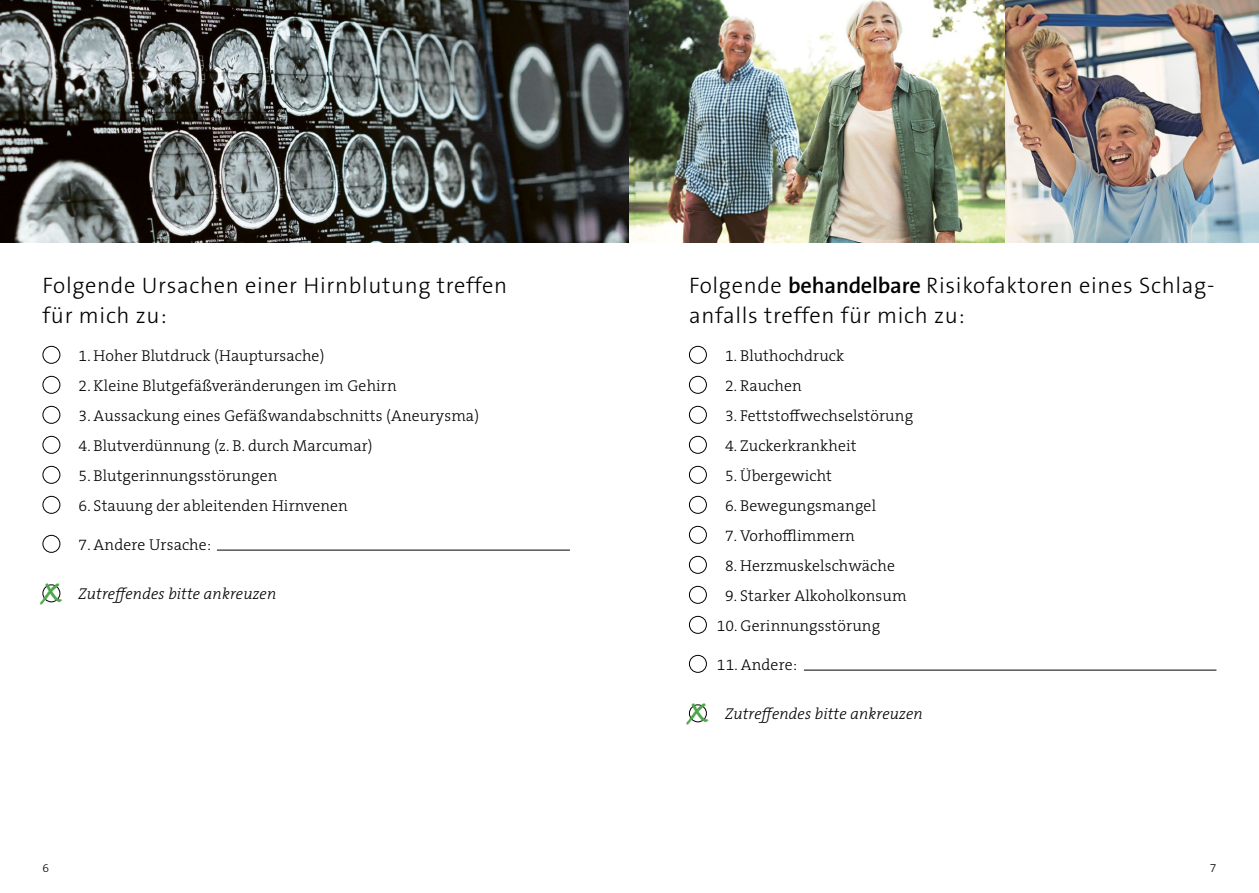
<style>
.page{position:relative;width:1259px;height:893px;background:#fff}
.page>*{position:absolute;margin:0;border:0;box-sizing:border-box;transform-origin:0 0}
.t1{font:700 40.5px "Bradley Hand ITCTT";color:#4ea54a}
.t2{font:300 22.5px/30px "The Sans B W3";letter-spacing:.03em;color:#000}
.t3{font:300 15.75px "The Serif B W3";letter-spacing:.01em;color:#000}
.t4{font:italic 300 15.75px "The Serif B W3";letter-spacing:.01em;color:#000}
.t5{font:300 12px "The Sans B W3";color:#000}
.s1{font-family:"The Sans B W6";font-weight:600}
</style>
<div class="page">
<hr style="left:217px;top:550px;width:353px;height:1px;background:#000">
<div style="left:43px;top:346px;width:17px;height:18px;border:1px solid #000;border-radius:50%"></div>
<div style="left:43px;top:376px;width:17px;height:18px;border:1px solid #000;border-radius:50%"></div>
<div style="left:43px;top:406px;width:17px;height:18px;border:1px solid #000;border-radius:50%"></div>
<div style="left:43px;top:436px;width:17px;height:18px;border:1px solid #000;border-radius:50%"></div>
<div style="left:43px;top:466px;width:17px;height:18px;border:1px solid #000;border-radius:50%"></div>
<div style="left:43px;top:496px;width:17px;height:18px;border:1px solid #000;border-radius:50%"></div>
<div style="left:43px;top:535px;width:17px;height:18px;border:1px solid #000;border-radius:50%"></div>
<div style="left:43px;top:584px;width:17px;height:18px;border:1px solid #000;border-radius:50%"></div>
<hr style="left:804px;top:670px;width:412px;height:1px;background:#000">
<div style="left:689px;top:346px;width:18px;height:18px;border:1px solid #000;border-radius:50%"></div>
<div style="left:689px;top:376px;width:18px;height:18px;border:1px solid #000;border-radius:50%"></div>
<div style="left:689px;top:406px;width:18px;height:18px;border:1px solid #000;border-radius:50%"></div>
<div style="left:689px;top:436px;width:18px;height:18px;border:1px solid #000;border-radius:50%"></div>
<div style="left:689px;top:466px;width:18px;height:18px;border:1px solid #000;border-radius:50%"></div>
<div style="left:689px;top:496px;width:18px;height:18px;border:1px solid #000;border-radius:50%"></div>
<div style="left:689px;top:526px;width:18px;height:18px;border:1px solid #000;border-radius:50%"></div>
<div style="left:689px;top:556px;width:18px;height:18px;border:1px solid #000;border-radius:50%"></div>
<div style="left:689px;top:586px;width:18px;height:18px;border:1px solid #000;border-radius:50%"></div>
<div style="left:689px;top:616px;width:18px;height:18px;border:1px solid #000;border-radius:50%"></div>
<div style="left:689px;top:655px;width:18px;height:18px;border:1px solid #000;border-radius:50%"></div>
<div style="left:689px;top:704px;width:18px;height:18px;border:1px solid #000;border-radius:50%"></div>
<img style="left:0;top:0;width:1259px;height:242px">
<h2 class="t2" style="left:43px;top:271px;width:466px">Folgende Ursachen einer Hirnblutung treffen für mich zu:</h2>
<h2 class="t2" style="left:689px;top:271px;width:527px">Folgende <span class="s1">behandelbare</span> Risikofaktoren eines Schlag&shy;anfalls treffen für mich zu:</h2>
<p class="t3" style="left:79px;top:345px;width:247px">1. Hoher Blutdruck (Hauptursache)</p>
<p class="t3" style="left:79px;top:375px;width:320px">2. Kleine Blutgefäßveränderungen im Gehirn</p>
<p class="t3" style="left:79px;top:405px;width:402px">3. Aussackung eines Gefäßwandabschnitts (Aneurysma)</p>
<p class="t3" style="left:79px;top:435px;width:296px">4. Blutverdünnung (z. B. durch Marcumar)</p>
<p class="t3" style="left:79px;top:465px;width:200px">5. Blutgerinnungsstörungen</p>
<p class="t3" style="left:79px;top:495px;width:271px">6. Stauung der ableitenden Hirnvenen</p>
<p class="t3" style="left:79px;top:534px;width:134px">7. Andere Ursache:</p>
<h1 class="t1" style="left:42px;top:558px;width:21px">x</h1>
<p class="t4" style="left:79px;top:584px;width:199px">Zutreffendes bitte ankreuzen</p>
<p class="t3" style="left:725px;top:345px;width:121px">1. Bluthochdruck</p>
<p class="t3" style="left:725px;top:375px;width:78px">2. Rauchen</p>
<p class="t3" style="left:725px;top:405px;width:190px">3. Fettstoffwechselstörung</p>
<p class="t3" style="left:725px;top:435px;width:133px">4. Zuckerkrankheit</p>
<p class="t3" style="left:725px;top:465px;width:108px">5. Übergewicht</p>
<p class="t3" style="left:725px;top:495px;width:152px">6. Bewegungsmangel</p>
<p class="t3" style="left:725px;top:525px;width:131px">7. Vorhofflimmern</p>
<p class="t3" style="left:725px;top:555px;width:171px">8. Herzmuskelschwäche</p>
<p class="t3" style="left:725px;top:585px;width:183px">9. Starker Alkoholkonsum</p>
<p class="t3" style="left:716px;top:615px;width:165px">10. Gerinnungsstörung</p>
<p class="t3" style="left:717px;top:654px;width:82px">11. Andere:</p>
<h1 class="t1" style="left:689px;top:678px;width:21px">x</h1>
<p class="t4" style="left:725px;top:704px;width:199px">Zutreffendes bitte ankreuzen</p>
<p class="t5" style="left:43px;top:860px;width:8px">6</p>
<p class="t5" style="left:1209px;top:860px;width:8px">7</p>
</div>
